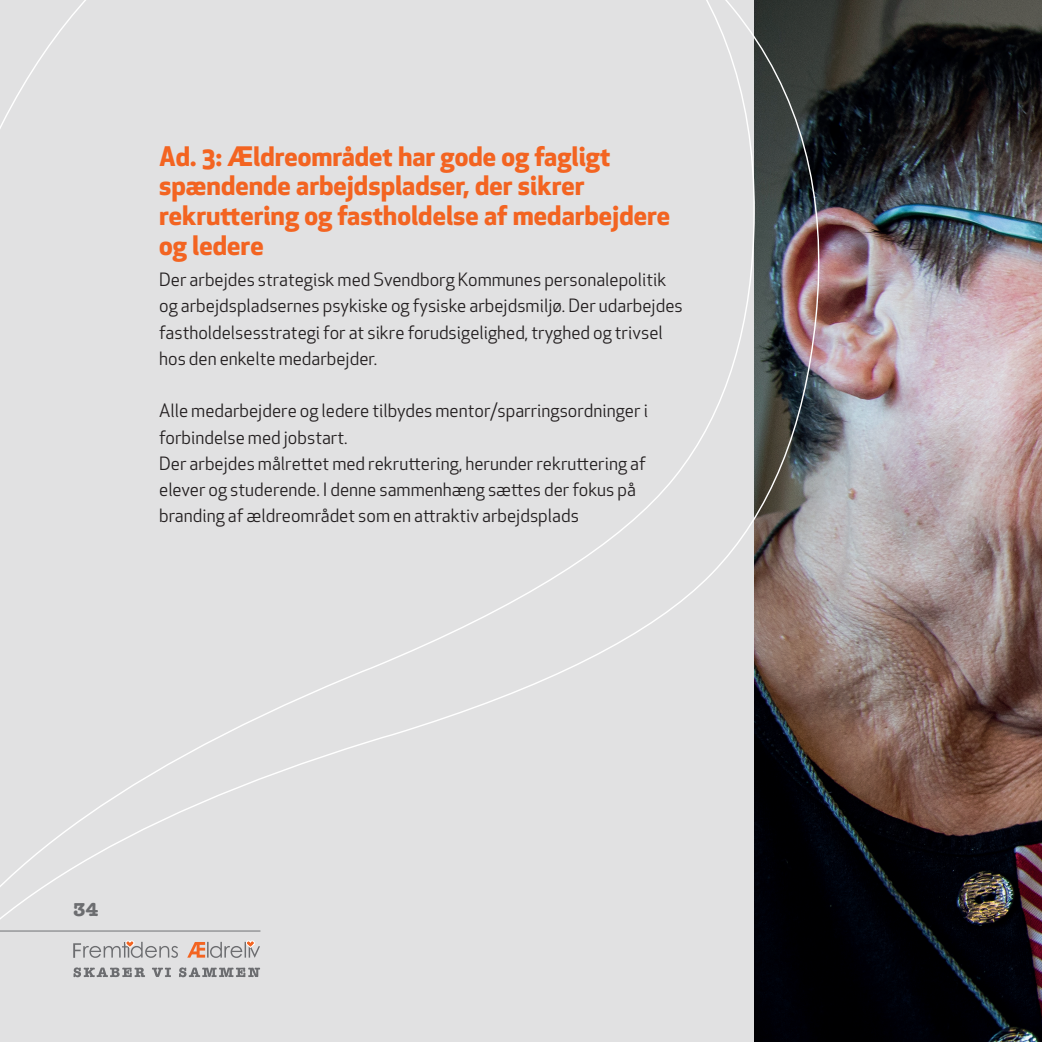
<style>
.page{position:relative;width:1042px;height:1042px;background:#fff}
.page>*{position:absolute;margin:0;border:0;box-sizing:border-box;transform-origin:0 0}
.t1{font:700 26.25px/29.8px "Apex New";color:#f36421}
.t2{font:700 19.25px "American Typewriter";color:#6c6d70}
.t3{font:17.85px/26.2px "Apex New";color:#231f20}
</style>
<div class="page">
<img style="left:828px;top:0;width:214px;height:1042px">
<img style="left:0;top:0;width:828px;height:1042px">
<div style="left:0;top:0;width:755px;height:1022px;background:#e1e1e2"></div>
<p class="t1" style="left:159px;top:140px;width:512px">Ad. 3: Ældreområdet har gode og fagligt spændende arbejdspladser, der sikrer rekruttering og fastholdelse af medarbejdere og ledere</p>
<p class="t3" style="left:159px;top:266px;width:525px">Der arbejdes strategisk med Svendborg Kommunes personalepolitik og arbejdspladsernes psykiske og fysiske arbejdsmiljø. Der udarbejdes fastholdelsesstrategi for at sikre forudsigelighed, tryghed og trivsel hos den enkelte medarbejder.</p>
<p class="t3" style="left:159px;top:398px;width:490px">Alle medarbejdere og ledere tilbydes mentor/sparringsordninger i forbindelse med jobstart.<br>Der arbejdes målrettet med rekruttering, herunder rekruttering af elever og studerende. I denne sammenhæng sættes der fokus på branding af ældreområdet som en attraktiv arbejdsplads</p>
<p class="t2" style="left:73px;top:892px;width:27px">34</p>
</div>
